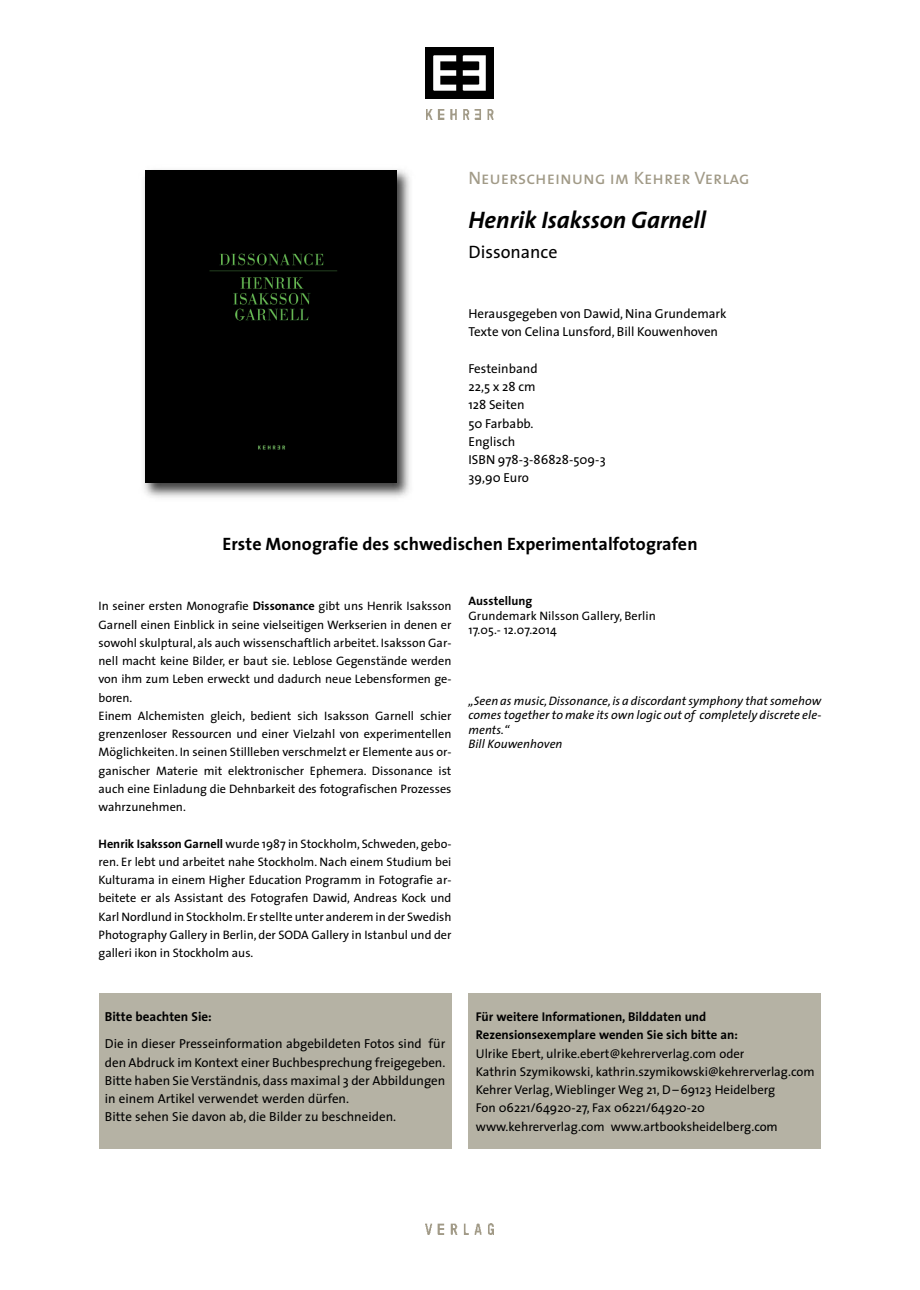
<style>
.page{position:relative;width:920px;height:1290px;background:#fff}
.page>*{position:absolute;margin:0;border:0;box-sizing:border-box;transform-origin:0 0}
.t1{font:italic 700 24px "The Sans";color:#000}
.t2{font:700 18px "The Sans";letter-spacing:.005em;color:#000}
.t3{font:18px "The Sans Caps";color:#a19a87}
.t4{font:18px "The Sans";color:#000}
.t5{font:13.05px/18.3px "The Sans";color:#000}
.t6{font:700 13.05px "The Sans";color:#000}
.t7{font:12.75px/18.3px "The Sans";color:#000}
.t8{font:700 12.75px/18.3px "The Sans";color:#000}
.t9{font:12.3px/18.3px "The Sans";color:#000}
.t10{font:italic 12.3px/14.2px "The Sans";letter-spacing:.005em;color:#000}
.t11{font:700 12.3px "The Sans";letter-spacing:.005em;color:#000}
.s1{font-family:"The Mix";font-weight:700}
.s2{font-weight:700}
</style>
<div class="page">
<img style="left:426px;top:1224px;width:68px;height:10px">
<img style="left:426px;top:48px;width:68px;height:51px">
<img style="left:426px;top:109px;width:68px;height:10px">
<img style="left:143px;top:169px;width:267px;height:329px">
<div style="left:146px;top:171px;width:250px;height:312px;background:#000"></div>
<div style="left:468px;top:993px;width:353px;height:156px;background:#b5b2a4"></div>
<div style="left:99px;top:994px;width:352px;height:155px;background:#b5b2a4"></div>
<h2 class="t3" style="left:468px;top:172px;width:283px">Neuerscheinung im Kehrer Verlag</h2>
<h1 class="t1" style="left:468px;top:210px;width:239px">Henrik Isaksson Garnell</h1>
<h2 class="t4" style="left:468px;top:245px;width:91px">Dissonance</h2>
<p class="t5" style="left:468px;top:306px;width:260px">Herausgegeben von Dawid, Nina Grundemark<br>Texte von Celina Lunsford, Bill Kouwenhoven</p>
<p class="t5" style="left:468px;top:361px;width:139px">Festeinband<br>22,5 x 28 cm<br>128 Seiten<br>50 Farbabb.<br>Englisch<br>ISBN 978-3-86828-509-3<br>39,90 Euro</p>
<h2 class="t2" style="left:222px;top:537px;width:477px">Erste Monografie des schwedischen Experimentalfotografen</h2>
<p class="t9" style="left:99px;top:598px;width:354px">In seiner ersten Monografie <span class="s1">Dissonance</span> gibt uns Henrik Isaksson Garnell einen Einblick in seine vielseitigen Werkserien in denen er sowohl skulptural, als auch wissenschaftlich arbeitet. Isaksson Gar&shy;nell macht keine Bilder, er baut sie. Leblose Gegenstände werden von ihm zum Leben erweckt und dadurch neue Lebensformen ge&shy;boren.<br>Einem Alchemisten gleich, bedient sich Isaksson Garnell schier grenzenloser Ressourcen und einer Vielzahl von experimentellen Möglichkeiten. In seinen Stillleben verschmelzt er Elemente aus or&shy;ganischer Materie mit elektronischer Ephemera. Dissonance ist auch eine Einladung die Dehnbarkeit des fotografischen Prozesses wahrzunehmen.</p>
<p class="t9" style="left:99px;top:835px;width:354px;text-align:justify"><span class="s2">Henrik Isaksson Garnell</span> wurde 1987 in Stockholm, Schweden,gebo&shy;ren. Er lebt und arbeitet nahe Stockholm. Nach einem Studium bei Kulturama in einem Higher Education Programm in Fotografie ar&shy;beitete er als Assistant des Fotografen Dawid, Andreas Kock und Karl Nordlund in Stockholm.Er stellte unter anderem in der Swedish Photography Gallery in Berlin, der SODA Gallery in Istanbul und der galleri ikon in Stockholm aus.</p>
<p class="t11" style="left:468px;top:596px;width:65px">Ausstellung</p>
<p class="t9" style="left:468px;top:609px;width:189px;line-height:14.2px">Grundemark Nilsson Gallery, Berlin<br>17.05.- 12.07.2014</p>
<p class="t10" style="left:468px;top:695px;width:354px">„Seen as music,Dissonance,is a discordant symphony that somehow comes together to make its own logic out of completely discrete ele&shy;ments.“<br>Bill Kouwenhoven</p>
<p class="t6" style="left:105px;top:1011px;width:108px">Bitte beachten Sie:</p>
<p class="t5" style="left:105px;top:1036px;width:342px">Die in dieser Presseinformation abgebildeten Fotos sind für den Abdruck im Kontext einer Buchbesprechung freigegeben.<br>Bitte haben Sie Verständnis, dass maximal 3 der Abbildungen in einem Artikel verwendet werden dürfen.<br>Bitte sehen Sie davon ab, die Bilder zu beschneiden.</p>
<p class="t8" style="left:476px;top:1009px;width:264px">Für weitere Informationen, Bilddaten und<br>Rezensionsexemplare wenden Sie sich bitte an:</p>
<p class="t7" style="left:476px;top:1045px;width:340px">Ulrike Ebert, ulrike.ebert@kehrerverlag.com oder<br>Kathrin Szymikowski, kathrin.szymikowski@kehrerverlag.com Kehrer Verlag,Wieblinger Weg 21, D–69123 Heidelberg<br>Fon 06221/64920-27, Fax 06221/64920-20 www.kehrerverlag.com www.artbooksheidelberg.com</p>
</div>
